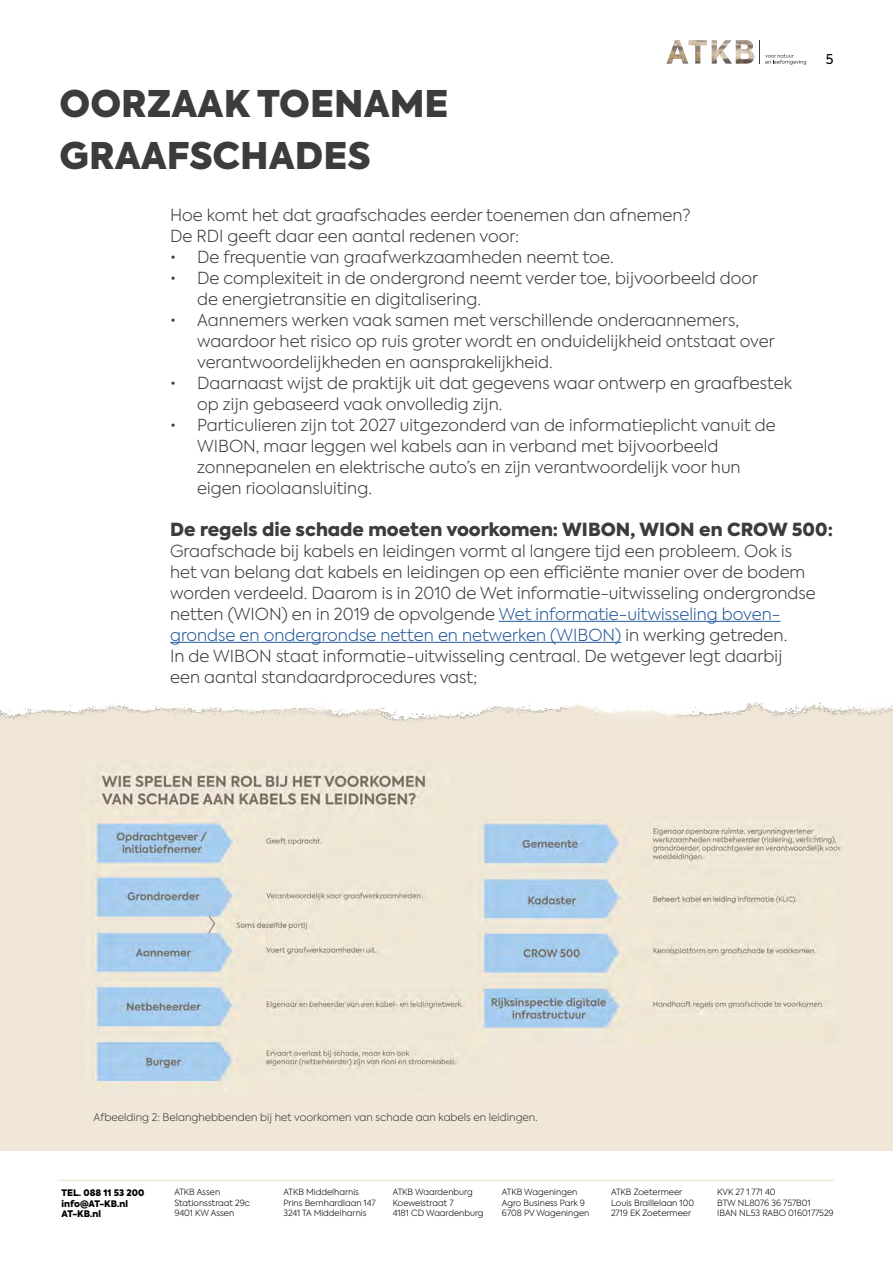
<style>
.page{position:relative;width:893px;height:1263px;background:#fff}
.page>*{position:absolute;margin:0;border:0;box-sizing:border-box;transform-origin:0 0}
.t1{font:900 36.6px/51.6px "Axiforma";color:#3c3c3b}
.t2{font:900 18px "Axiforma";color:#3c3c3b}
.t3{font:300 16.5px/21px "Axiforma";color:#3c3c3b}
.t4{font:13.5px "Axiforma";color:#000}
.t5{font:300 10.5px "Axiforma";color:#3c3c3b}
.t6{font:900 9px/10.8px "Axiforma";color:#000}
.t7{font:300 8.55px/10.2px "Axiforma";color:#000}
.s1{color:#275b9b}
</style>
<div class="page">
<svg style="left:765px;top:54px;width:41px;height:11px"></svg>
<img style="left:666px;top:40px;width:88px;height:24px">
<hr style="left:60px;top:1179px;width:774px;height:2px;background:#f0e7d8">
<div style="left:0;top:702px;width:893px;height:449px;background:#f0e7d8"></div>
<img style="left:0;top:620px;width:893px;height:102px">
<hr style="left:499px;top:621px;width:281px;height:1px;background:#275b9b">
<hr style="left:170px;top:642px;width:451px;height:1px;background:#275b9b">
<img style="left:92px;top:768px;width:374px;height:319px">
<img style="left:479px;top:819px;width:363px;height:212px">
<h1 class="t1" style="left:60px;top:79px;width:391px">OORZAAK TOENAME<br>GRAAFSCHADES</h1>
<p class="t4" style="left:826px;top:50px;width:9px">5</p>
<p class="t3" style="left:170px;top:204px;width:522px">Hoe komt het dat graafschades eerder toenemen dan afnemen?<br>De RDI geeft daar een aantal redenen voor:</p>
<p class="t3" style="left:170px;top:246px;width:445px">• De frequentie van graafwerkzaamheden neemt toe.</p>
<p class="t3" style="left:197px;top:267px;width:563px;text-indent:-27px">• De complexiteit in de ondergrond neemt verder toe, bijvoorbeeld door de energietransitie en digitalisering.</p>
<p class="t3" style="left:197px;top:309px;width:579px;text-indent:-27px">• Aannemers werken vaak samen met verschillende onderaannemers, waardoor het risico op ruis groter wordt en onduidelijkheid ontstaat over verantwoordelijkheden en aansprakelijkheid.</p>
<p class="t3" style="left:197px;top:372px;width:596px;text-indent:-27px">• Daarnaast wijst de praktijk uit dat gegevens waar ontwerp en graafbestek op zijn gebaseerd vaak onvolledig zijn.</p>
<p class="t3" style="left:197px;top:414px;width:580px;text-indent:-27px">• Particulieren zijn tot 2027 uitgezonderd van de informatieplicht vanuit de WIBON, maar leggen wel kabels aan in verband met bijvoorbeeld zonnepanelen en elektrische auto’s en zijn verantwoordelijk voor hun eigen rioolaansluiting.</p>
<p class="t2" style="left:170px;top:516px;width:664px">De regels die schade moeten voorkomen: WIBON, WION en CROW 500:</p>
<p class="t3" style="left:170px;top:540px;width:647px">Graafschade bij kabels en leidingen vormt al langere tijd een probleem. Ook is het van belang dat kabels en leidingen op een efficiënte manier over de bodem worden verdeeld. Daarom is in 2010 de Wet informatie-uitwisseling ondergrondse netten (WION) en in 2019 de opvolgende <span class="s1">Wet informatie-uitwisseling boven&shy;grondse en ondergrondse netten en netwerken (WIBON)</span> in werking getreden.<br>In de WIBON staat informatie-uitwisseling centraal. De wetgever legt daarbij een aantal standaardprocedures vast;</p>
<p class="t5" style="left:94px;top:1111px;width:446px">Afbeelding 2: Belanghebbenden bij het voorkomen van schade aan kabels en leidingen.</p>
<p class="t6" style="left:62px;top:1187px;width:84px">TEL. 088 11 53 200 info@AT-KB.nl<br>AT-KB.nl</p>
<p class="t7" style="left:174px;top:1187px;width:77px">ATKB Assen<br>Stationsstraat 29c<br>9401 KW Assen</p>
<p class="t7" style="left:284px;top:1187px;width:94px">ATKB Middelharnis<br>Prins Bernhardlaan 147<br>3241 TA Middelharnis</p>
<p class="t7" style="left:393px;top:1187px;width:92px">ATKB Waardenburg<br>Koeweistraat 7<br>4181 CD Waardenburg</p>
<p class="t7" style="left:502px;top:1187px;width:89px">ATKB Wageningen<br>Agro Business Park 9<br>6708 PV Wageningen</p>
<p class="t7" style="left:611px;top:1187px;width:85px">ATKB Zoetermeer<br>Louis Braillelaan 100<br>2719 EK Zoetermeer</p>
<p class="t7" style="left:717px;top:1187px;width:118px">KVK 27 1 771 40<br>BTW NL8076 36 757B01<br>IBAN NL53 RABO 0160177529</p>
</div>
